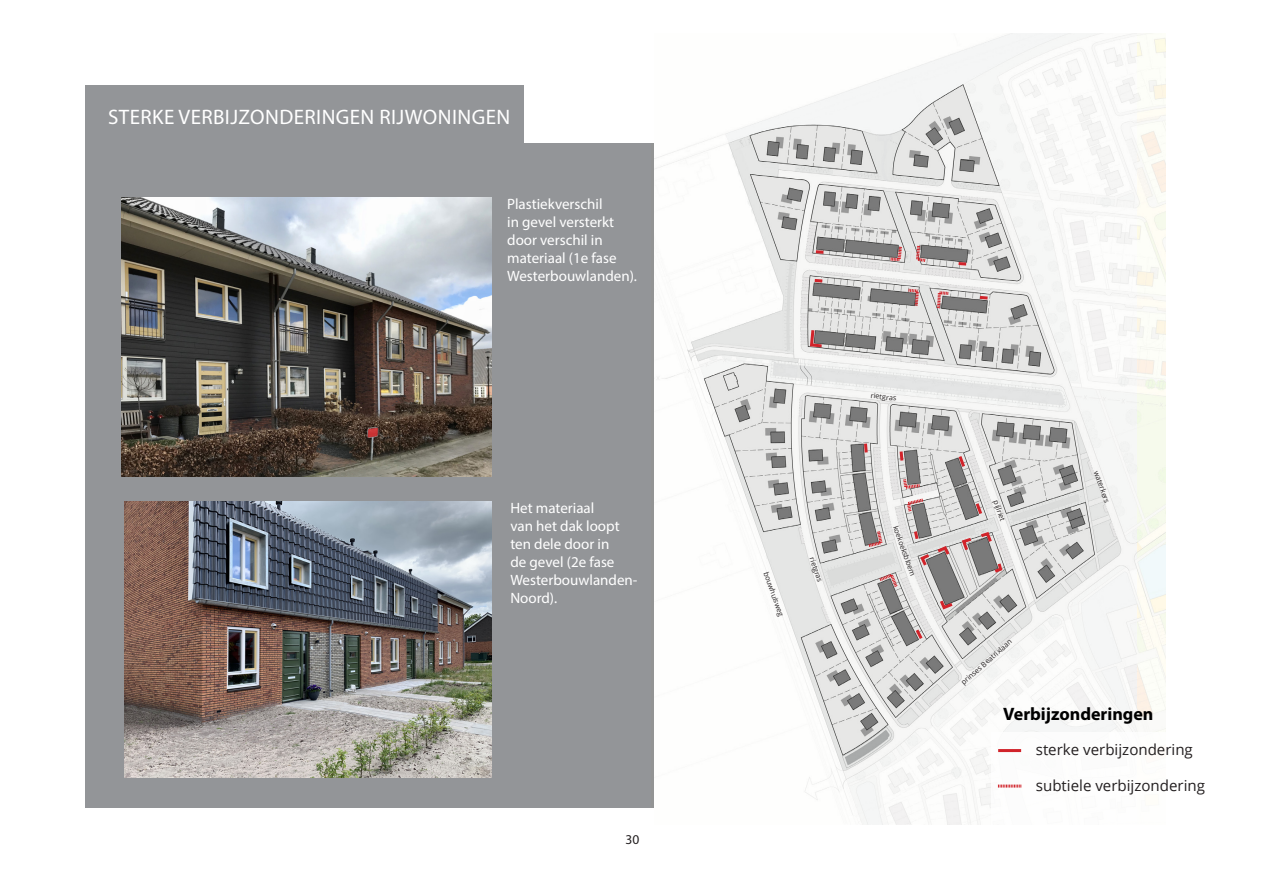
<style>
.page{position:relative;width:1263px;height:893px;background:#fff}
.page>*{position:absolute;margin:0;border:0;box-sizing:border-box;transform-origin:0 0}
.tEKST_sUBKOP{font:21px "Myriad Pro";letter-spacing:.02em;color:#fff}
.nORMAAL_tEKST{font:700 18px "Myriad Pro";color:#000}
.t1{font:15.15px "Open Sans";color:#231f20}
.nORMAAL_tEKST-2{font:15px/18px "Myriad Pro";color:#fff}
.t2{font:13.5px "Myriad Pro";color:#231f20}
.t3{font:7.2px "Open Sans";color:#231f20}
.s1{font-size:15.3px}
</style>
<div class="page">
<div style="left:85px;top:85px;width:439px;height:683px;background:#939598"></div>
<div style="left:85px;top:143px;width:577px;height:665px;background:#939598"></div>
<img style="left:1137px;top:34px;width:28px;height:698px">
<svg style="left:654px;top:34px;width:483px;height:791px"></svg>
<svg style="left:862px;top:440px;width:7px;height:16px"></svg>
<svg style="left:898px;top:448px;width:7px;height:16px"></svg>
<svg style="left:879px;top:573px;width:19px;height:14px"></svg>
<svg style="left:913px;top:626px;width:12px;height:16px"></svg>
<svg style="left:956px;top:453px;width:11px;height:17px"></svg>
<svg style="left:973px;top:500px;width:11px;height:17px"></svg>
<svg style="left:868px;top:531px;width:15px;height:17px"></svg>
<div style="left:991px;top:732px;width:240px;height:119px;background:#fff"></div>
<hr style="left:998px;top:749px;width:23px;height:3px;background:#d1232a">
<svg style="left:998px;top:784px;width:23px;height:3px"></svg>
<svg style="left:902px;top:479px;width:18px;height:10px"></svg>
<svg style="left:906px;top:498px;width:17px;height:14px"></svg>
<svg style="left:916px;top:246px;width:9px;height:16px"></svg>
<svg style="left:955px;top:260px;width:14px;height:7px"></svg>
<svg style="left:813px;top:248px;width:14px;height:7px"></svg>
<svg style="left:811px;top:277px;width:14px;height:7px"></svg>
<svg style="left:808px;top:327px;width:17px;height:22px"></svg>
<svg style="left:977px;top:294px;width:14px;height:7px"></svg>
<svg style="left:891px;top:247px;width:11px;height:14px"></svg>
<svg style="left:908px;top:289px;width:11px;height:17px"></svg>
<svg style="left:936px;top:291px;width:12px;height:18px"></svg>
<svg style="left:912px;top:528px;width:40px;height:41px;background:#bcb0b0"></svg>
<svg style="left:960px;top:530px;width:34px;height:24px"></svg>
<svg style="left:937px;top:597px;width:19px;height:14px"></svg>
<svg style="left:991px;top:560px;width:13px;height:15px"></svg>
<img style="left:124px;top:502px;width:367px;height:276px">
<img style="left:121px;top:197px;width:370px;height:279px">
<p class="tEKST_sUBKOP" style="left:108px;top:104px;width:403px">STERKE VERBIJZONDERINGEN RIJWONINGEN</p>
<p class="nORMAAL_tEKST-2" style="left:507px;top:194px;width:131px">Plastiekverschil<br>in gevel versterkt door verschil in materiaal (1e fase<br>Westerbouwlanden).</p>
<p class="nORMAAL_tEKST-2" style="left:510px;top:499px;width:129px">Het materiaal<br>van het dak loopt ten dele door in<br>de gevel (2e fase<br>Westerbouwlanden-<br>Noord).</p>
<p class="t2" style="left:625px;top:831px;width:15px">30</p>
<p class="t3" style="left:770px;top:570px;width:48px;rotate:70deg">bouwhuisweg</p>
<p class="t3" style="left:816px;top:556px;width:27px;rotate:70deg">rietgras</p>
<p class="t3" style="left:871px;top:390px;width:27px;rotate:6deg">rietgras</p>
<p class="t3" style="left:900px;top:524px;width:55px;rotate:70deg">koekoeksbloem</p>
<p class="t3" style="left:1000px;top:499px;width:23px;rotate:70deg">pijlriet</p>
<p class="t3" style="left:959px;top:679px;width:66px;rotate:-41deg">prinses Beatrixlaan</p>
<p class="t3" style="left:1101px;top:469px;width:35px;rotate:70deg">waterkers</p>
<p class="nORMAAL_tEKST" style="left:1003px;top:702px;width:152px">Verbijzonderingen</p>
<p class="t1" style="left:1036px;top:739px;width:159px">sterke verbijzondering</p>
<p class="t1" style="left:1036px;top:775px;width:171px"><span class="s1">s</span>ubtiele verbijzondering</p>
</div>
